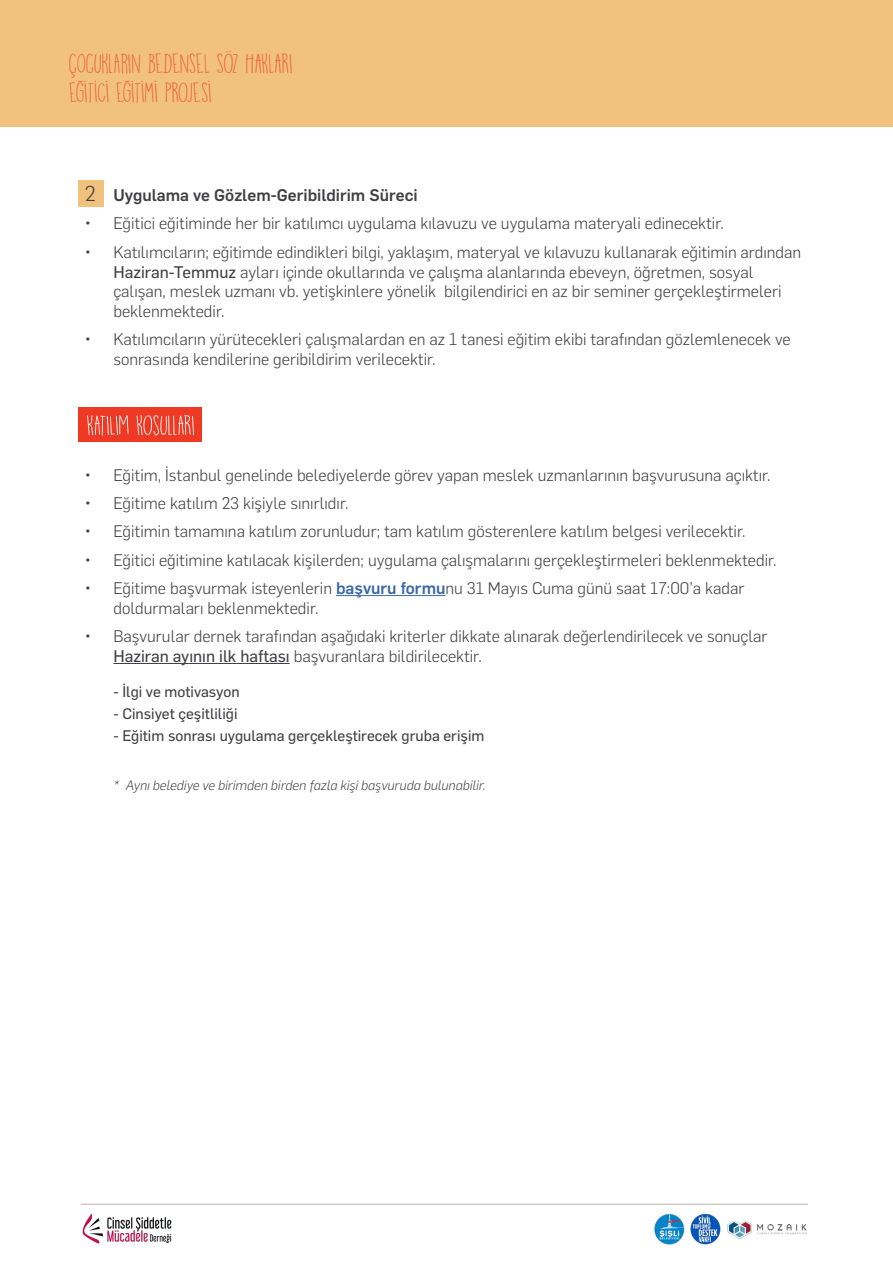
<style>
.page{position:relative;width:893px;height:1263px;background:#fff}
.page>*{position:absolute;margin:0;border:0;box-sizing:border-box;transform-origin:0 0}
.t1{font:23.85px/28.7px "DK Mango Smoothie";color:#f1623e}
.t2{font:300 16.5px/19.8px "Flama";color:#414042}
.t3{font:500 16.5px "Flama";color:#414042}
.t4{font:15px "Flama Basic";color:#414042}
.t5{font:italic 300 13.5px "Flama";color:#414042}
.s1{font-weight:300;font-size:21px}
.s2{font-family:"Flama Basic";font-weight:400}
.s3{font-weight:500;color:#3a68a5}
</style>
<div class="page">
<hr style="left:81px;top:1204px;width:727px;height:1px;background:#726658">
<div style="left:0;top:0;width:893px;height:126px;background:#f0c27e"></div>
<img style="left:82px;top:1213px;width:90px;height:31px">
<img style="left:654px;top:1213px;width:153px;height:32px">
<div style="left:78px;top:181px;width:26px;height:26px;background:#f0c27e"></div>
<hr style="left:336px;top:595px;width:109px;height:1px;background:#3a68a5">
<hr style="left:113px;top:663px;width:177px;height:1px;background:#414042">
<div style="left:79px;top:408px;width:123px;height:34px;background:#ee3a25"></div>
<svg style="left:87px;top:415px;width:41px;height:20px"></svg>
<svg style="left:137px;top:415px;width:57px;height:21px"></svg>
<h1 class="t1" style="left:69px;top:50px;width:225px">ÇOCUKLARIN BEDENSEL SÖZ HAKLARI<br>EGITICI EGITIMI PROJESI</h1>
<h1 class="t1" style="left:105px;top:80px;width:4px;rotate:90deg">,</h1>
<h1 class="t1" style="left:151px;top:80px;width:4px;rotate:90deg">,</h1>
<h1 class="t1" style="left:84px;top:58px;width:75px">... ...</h1>
<h1 class="t1" style="left:208px;top:58px;width:4px">.</h1>
<p class="t3" style="left:85px;top:183px;width:334px"><span class="s1">2</span> Uygulama ve Gözlem-Geribildirim Süreci</p>
<p class="t2" style="left:85px;top:213px;width:640px">• Eğitici eğitiminde her bir katılımcı uygulama kılavuzu ve uygulama materyali edinecektir.</p>
<p class="t2" style="left:113px;top:241px;width:689px;text-indent:-28px">• Katılımcıların; eğitimde edindikleri bilgi, yaklaşım, materyal ve kılavuzu kullanarak eğitimin ardından <span class="s2">Haziran-Temmuz</span> ayları içinde okullarında ve çalışma alanlarında ebeveyn, öğretmen, sosyal çalışan, meslek uzmanı vb. yetişkinlere yönelik bilgilendirici en az bir seminer gerçekleştirmeleri beklenmektedir.</p>
<p class="t2" style="left:113px;top:329px;width:679px;text-indent:-28px">• Katılımcıların yürütecekleri çalışmalardan en az 1 tanesi eğitim ekibi tarafından gözlemlenecek ve sonrasında kendilerine geribildirim verilecektir.</p>
<p class="t2" style="left:85px;top:464px;width:687px">• Eğitim, İstanbul genelinde belediyelerde görev yapan meslek uzmanlarının başvurusuna açıktır.</p>
<p class="t2" style="left:85px;top:492px;width:265px">• Eğitime katılım 23 kişiyle sınırlıdır.</p>
<p class="t2" style="left:85px;top:521px;width:662px">• Eğitimin tamamına katılım zorunludur; tam katılım gösterenlere katılım belgesi verilecektir.</p>
<p class="t2" style="left:85px;top:549px;width:693px">• Eğitici eğitimine katılacak kişilerden; uygulama çalışmalarını gerçekleştirmeleri beklenmektedir.</p>
<p class="t2" style="left:113px;top:577px;width:632px;text-indent:-28px">• Eğitime başvurmak isteyenlerin <span class="s3">başvuru formu</span>nu 31 Mayıs Cuma günü saat 17:00’a kadar doldurmaları beklenmektedir.</p>
<p class="t2" style="left:113px;top:625px;width:656px;text-indent:-28px">• Başvurular dernek tarafından aşağıdaki kriterler dikkate alınarak değerlendirilecek ve sonuçlar<br><span class="s2">Haziran ayının ilk haftası</span> başvuranlara bildirilecektir.</p>
<p class="t4" style="left:113px;top:681px;width:128px">- İlgi ve motivasyon</p>
<p class="t4" style="left:113px;top:703px;width:126px">- Cinsiyet çeşitliliği</p>
<p class="t4" style="left:113px;top:725px;width:373px">- Eğitim sonrası uygulama gerçekleştirecek gruba erişim</p>
<p class="t5" style="left:113px;top:776px;width:374px">* Aynı belediye ve birimden birden fazla kişi başvuruda bulunabilir.</p>
</div>
